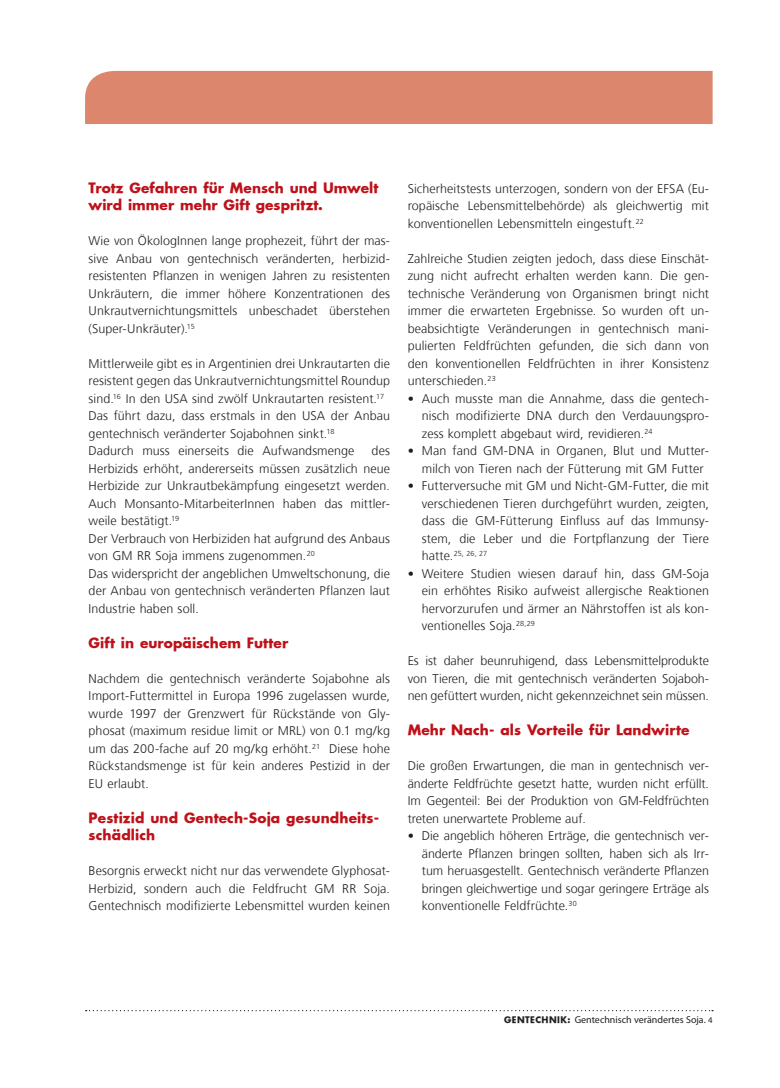
<style>
.page{position:relative;width:780px;height:1088px;background:#fff}
.page>*{position:absolute;margin:0;border:0;box-sizing:border-box;transform-origin:0 0}
.subheadline{font:700 13.75px/17.5px "Futura";letter-spacing:.01em;color:#be1119}
.fliesstext{font:300 12.5px/17.5px "Frutiger";letter-spacing:.005em;color:#231f20;text-align:justify}
.fliesstext_aufzählun{font:300 12.5px/17.5px "Frutiger";letter-spacing:.005em;color:#231f20;text-align:justify}
.t1{font:10px "Myriad Pro";letter-spacing:-.005em;color:#231f20}
.fliesstext_aufzählun-2{font:300 7.25px "Frutiger";color:#231f20}
.s1{font-size:12.5px}
.s2{font-family:"Futura";font-weight:700;font-size:8.75px}
.s3{font-size:8.75px}
</style>
<div class="page">
<svg style="left:86px;top:1010px;width:627px;height:1px"></svg>
<div style="left:85px;top:71px;width:627px;height:53px;background:#dc866d"></div>
<p class="subheadline" style="left:89px;top:179px;width:291px">Trotz Gefahren für Mensch und Umwelt wird immer mehr Gift gespritzt.</p>
<p class="fliesstext" style="left:89px;top:232px;width:303px">Wie von ÖkologInnen lange prophezeit, führt der mas&shy;sive Anbau von gentechnisch veränderten, herbizid&shy;resistenten Pflanzen in wenigen Jahren zu resistenten Unkräutern, die immer höhere Konzentrationen des Unkrautvernichtungsmittels unbeschadet überstehen (Super-Unkräuter).<sup>15</sup></p>
<p class="fliesstext" style="left:89px;top:355px;width:303px">Mittlerweile gibt es in Argentinien drei Unkrautarten die resistent gegen das Unkrautvernichtungsmittel Roundup sind.<sup>16</sup> In den USA sind zwölf Unkrautarten resistent.<sup>17</sup></p>
<p class="fliesstext" style="left:89px;top:407px;width:303px">Das führt dazu, dass erstmals in den USA der Anbau gentechnisch veränderter Sojabohnen sinkt.<sup>18</sup></p>
<p class="fliesstext" style="left:89px;top:442px;width:267px">Dadurch muss einerseits die Aufwandsmenge</p>
<p class="fliesstext" style="left:89px;top:442px;width:303px;text-indent:283px">des Herbizids erhöht, andererseits müssen zusätzlich neue Herbizide zur Unkrautbekämpfung eingesetzt werden.<br>Auch Monsanto-MitarbeiterInnen haben das mittler&shy;weile bestätigt.<sup>19</sup></p>
<p class="fliesstext" style="left:89px;top:530px;width:303px">Der Verbrauch von Herbiziden hat aufgrund des Anbaus von GM RR Soja immens zugenommen.<sup>20</sup></p>
<p class="fliesstext" style="left:89px;top:565px;width:303px">Das widerspricht der angeblichen Umweltschonung, die der Anbau von gentechnisch veränderten Pflanzen laut Industrie haben soll.</p>
<p class="subheadline" style="left:89px;top:634px;width:201px">Gift in europäischem Futter</p>
<p class="fliesstext" style="left:89px;top:670px;width:303px">Nachdem die gentechnisch veränderte Sojabohne als Import-Futtermittel in Europa 1996 zugelassen wurde, wurde 1997 der Grenzwert für Rückstände von Gly&shy;phosat (maximum residue limit or MRL) von 0.1 mg/kg um das 200-fache auf 20 mg/kg erhöht.<sup>21</sup> Diese hohe Rückstandsmenge ist für kein anderes Pestizid in der EU erlaubt.</p>
<p class="subheadline" style="left:89px;top:809px;width:292px">Pestizid und Gentech-Soja gesundheits&shy;schädlich</p>
<p class="fliesstext" style="left:89px;top:862px;width:303px">Besorgnis erweckt nicht nur das verwendete Glyphosat-Herbizid, sondern auch die Feldfrucht GM RR Soja.<br>Gentechnisch modifizierte Lebensmittel wurden keinen</p>
<p class="fliesstext" style="left:407px;top:180px;width:303px">Sicherheitstests unterzogen, sondern von der EFSA (Eu&shy;ropäische Lebensmittelbehörde) als gleichwertig mit konventionellen Lebensmitteln eingestuft.<sup>22</sup></p>
<p class="fliesstext" style="left:407px;top:250px;width:303px">Zahlreiche Studien zeigten jedoch, dass diese Einschät&shy;zung nicht aufrecht erhalten werden kann. Die gen&shy;technische Veränderung von Organismen bringt nicht immer die erwarteten Ergebnisse. So wurden oft un&shy;beabsichtigte Veränderungen in gentechnisch mani&shy;pulierten Feldfrüchten gefunden, die sich dann von den konventionellen Feldfrüchten in ihrer Konsistenz unterschieden.<sup>23</sup></p>
<p class="fliesstext_aufzählun" style="left:422px;top:390px;width:289px;text-indent:-14px">• Auch musste man die Annahme, dass die gentech&shy;nisch modifizierte DNA durch den Verdauungspro&shy;zess komplett abgebaut wird, revidieren.<sup>24</sup></p>
<p class="fliesstext_aufzählun" style="left:422px;top:442px;width:289px;text-indent:-14px">• Man fand GM-DNA in Organen, Blut und Mutter&shy;milch von Tieren nach der Fütterung mit GM Futter</p>
<p class="fliesstext_aufzählun" style="left:422px;top:477px;width:289px;text-indent:-14px">• Futterversuche mit GM und Nicht-GM-Futter, die mit verschiedenen Tieren durchgeführt wurden, zeigten, dass die GM-Fütterung Einfluss auf das Immunsy&shy;stem, die Leber und die Fortpflanzung der Tiere</p>
<p class="fliesstext_aufzählun-2" style="left:422px;top:549px;width:67px"><span class="s1">hatte.</span>25, 26, 27</p>
<p class="fliesstext_aufzählun" style="left:422px;top:565px;width:289px;text-indent:-14px">• Weitere Studien wiesen darauf hin, dass GM-Soja ein erhöhtes Risiko aufweist allergische Reaktionen hervorzurufen und ärmer an Nährstoffen ist als kon&shy;ventionelles Soja.<sup>28,29</sup></p>
<p class="fliesstext" style="left:407px;top:652px;width:303px">Es ist daher beunruhigend, dass Lebensmittelprodukte von Tieren, die mit gentechnisch veränderten Sojaboh&shy;nen gefüttert wurden, nicht gekennzeichnet sein müssen.</p>
<p class="subheadline" style="left:407px;top:721px;width:283px">Mehr Nach- als Vorteile für Landwirte</p>
<p class="fliesstext" style="left:407px;top:757px;width:303px">Die großen Erwartungen, die man in gentechnisch ver&shy;änderte Feldfrüchte gesetzt hatte, wurden nicht erfüllt.<br>Im Gegenteil: Bei der Produktion von GM-Feldfrüchten treten unerwartete Probleme auf.</p>
<p class="fliesstext_aufzählun" style="left:422px;top:827px;width:289px;text-indent:-14px">• Die angeblich höheren Erträge, die gentechnisch ver&shy;änderte Pflanzen bringen sollten, haben sich als Irr&shy;tum heruasgestellt. Gentechnisch veränderte Pflanzen bringen gleichwertige und sogar geringere Erträge als konventionelle Feldfrüchte.<sup>30</sup></p>
<p class="t1" style="left:504px;top:1013px;width:210px"><span class="s2">GENTECHNIK:</span> Gentechnisch verändertes Soja. <span class="s3">4</span></p>
</div>
